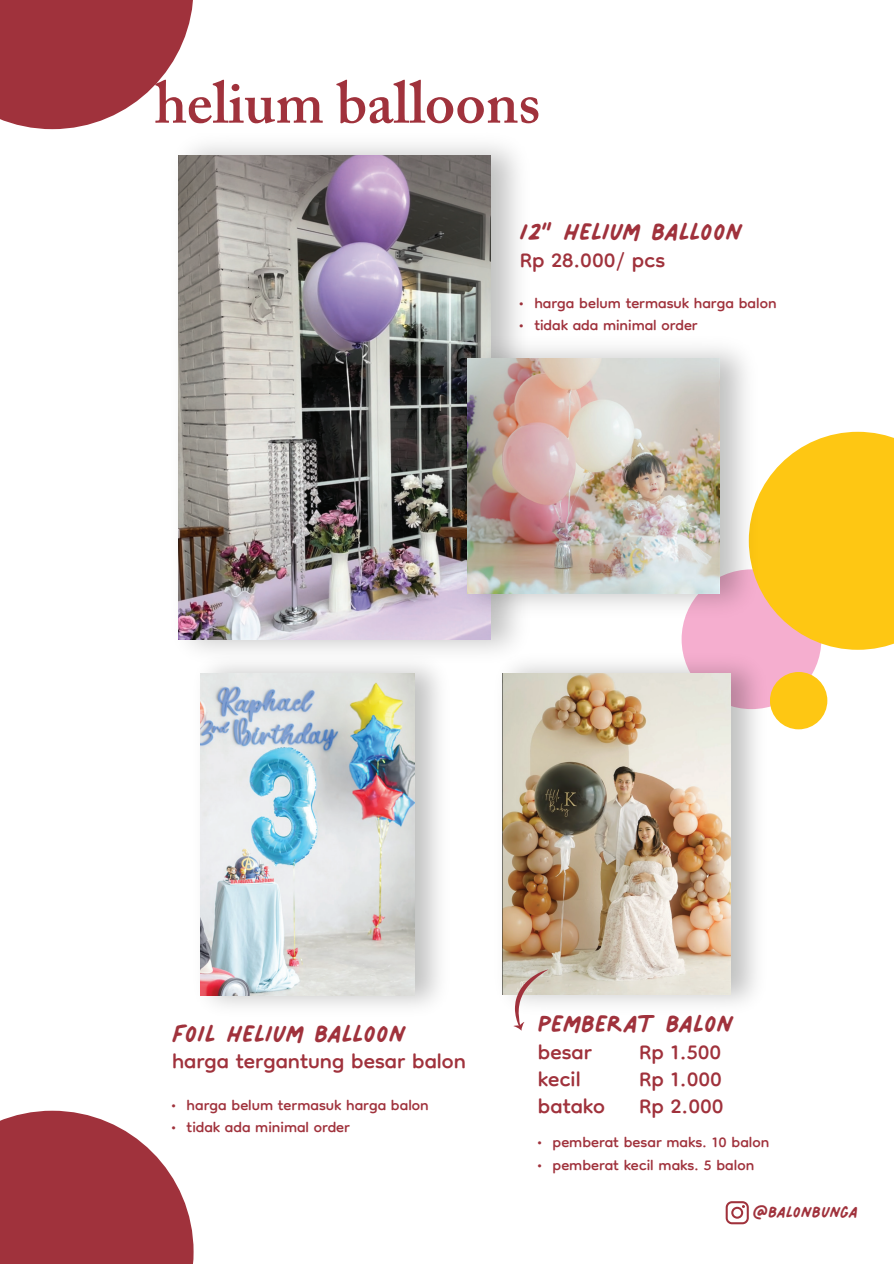
<style>
.page{position:relative;width:894px;height:1264px;background:#fff}
.page>*{position:absolute;margin:0;border:0;box-sizing:border-box;transform-origin:0 0}
.t1{font:600 59.25px "Adobe Caslon Pro";color:#a0323c}
.t2{font:40.2px "Palmer Lake Print";color:#a0323c}
.t3{font:33.75px/27px "Dongle";color:#a0323c;text-align:right}
.t4{font:25.95px "Palmer Lake Print";color:#a0323c}
.t5{font:23.7px "Dongle";color:#a0323c}
</style>
<div class="page">
<div style="left:681px;top:569px;width:140px;height:140px;background:#f5aecf;border-radius:50%"></div>
<svg style="left:768px;top:432px;width:125px;height:217px;background:#fdc827"></svg>
<svg style="left:0;top:0;width:193px;height:129px"></svg>
<img style="left:160px;top:122px;width:358px;height:529px">
<img style="left:178px;top:156px;width:312px;height:483px">
<img style="left:450px;top:325px;width:318px;height:303px">
<img style="left:468px;top:358px;width:251px;height:236px">
<img style="left:486px;top:643px;width:289px;height:361px">
<img style="left:502px;top:673px;width:228px;height:321px">
<img style="left:183px;top:643px;width:276px;height:363px">
<img style="left:200px;top:673px;width:214px;height:322px">
<svg style="left:513px;top:969px;width:35px;height:61px"></svg>
<div style="left:769px;top:672px;width:58px;height:57px;background:#fec713;border-radius:50%"></div>
<svg style="left:725px;top:1201px;width:23px;height:23px"></svg>
<svg style="left:0;top:1110px;width:193px;height:153px"></svg>
<h1 class="t1" style="left:154px;top:67px;width:387px">helium balloons</h1>
<h2 class="t2" style="left:519px;top:205px;width:224px">12” helium balloon</h2>
<h3 class="t3" style="left:519px;top:249px;width:147px">Rp 28.000/ pcs</h3>
<p class="t5" style="left:517px;top:291px;width:260px">• harga belum termasuk harga balon</p>
<p class="t5" style="left:517px;top:313px;width:181px">• tidak ada minimal order</p>
<h2 class="t2" style="left:172px;top:1006px;width:235px">foil helium balloon</h2>
<h3 class="t3" style="left:172px;top:1050px;width:295px">harga tergantung besar balon</h3>
<p class="t5" style="left:170px;top:1092px;width:260px">• harga belum termasuk harga balon</p>
<p class="t5" style="left:170px;top:1115px;width:181px">• tidak ada minimal order</p>
<h2 class="t2" style="left:538px;top:997px;width:197px">pemberat balon</h2>
<h3 class="t3" style="left:537px;top:1041px;width:56px">besar</h3>
<h3 class="t3" style="left:639px;top:1041px;width:84px">Rp 1.500</h3>
<h3 class="t3" style="left:537px;top:1068px;width:44px">kecil</h3>
<h3 class="t3" style="left:537px;top:1068px;width:187px">Rp 1.000<br>batako Rp 2.000</h3>
<p class="t5" style="left:536px;top:1130px;width:235px">• pemberat besar maks. 10 balon</p>
<p class="t5" style="left:536px;top:1152px;width:220px">• pemberat kecil maks. 5 balon</p>
<p class="t4" style="left:752px;top:1194px;width:107px">@balonbunga</p>
</div>
